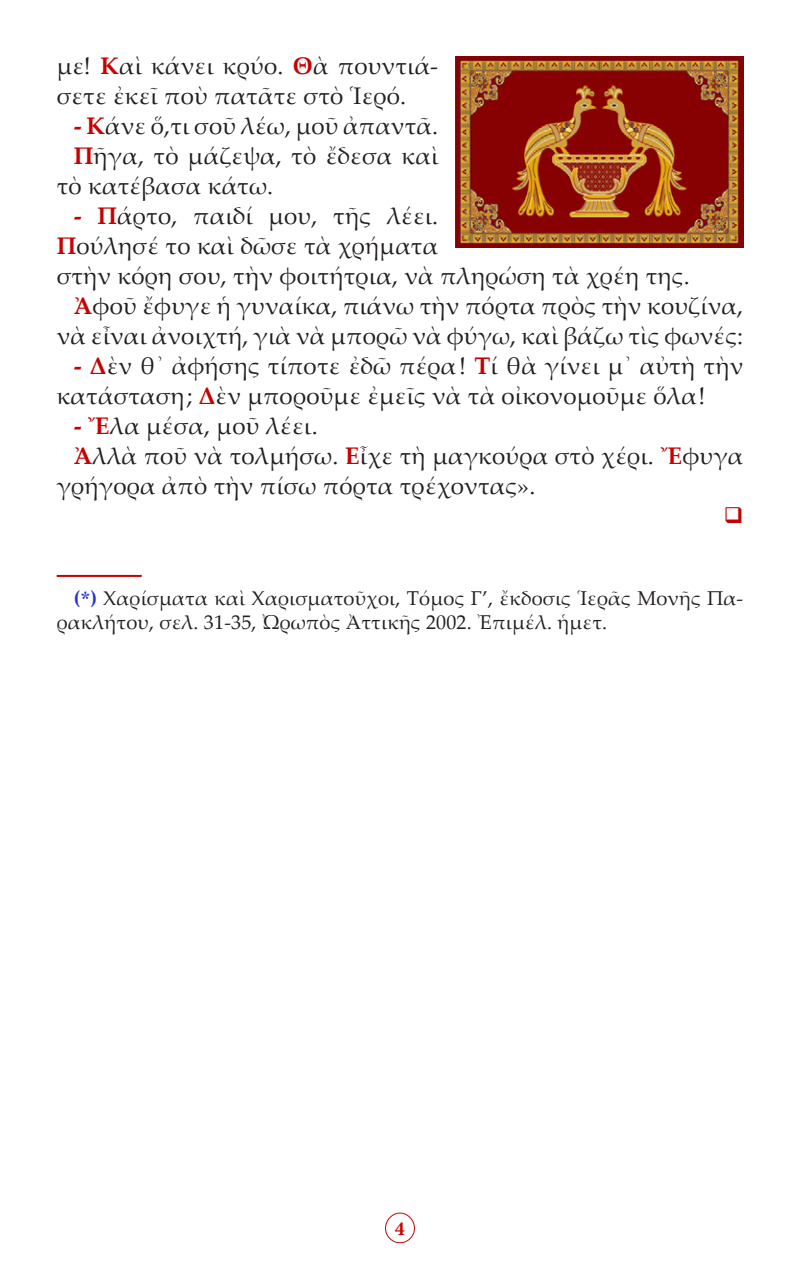
<style>
.page{position:relative;width:800px;height:1270px;background:#fff}
.page>*{position:absolute;margin:0;border:0;box-sizing:border-box;transform-origin:0 0}
.t1{font:24px/30px "Palatino Linotype";letter-spacing:.01em;color:#231f20}
.t2{font:20px/24px "Palatino Linotype";letter-spacing:.01em;color:#231f20}
.t3{font:700 20px "Minion Pro";color:#c80000}
.s1{font-weight:700;color:#c80000}
.s2{font-weight:700;color:#2534d0}
.s3{font-family:"CTOS New Times Bold Test 1";color:#2534d0}
</style>
<div class="page">
<div style="left:385px;top:1213px;width:30px;height:30px;border:1px solid #c80000;border-radius:50%"></div>
<hr style="left:57px;top:575px;width:85px;height:2px;background:#c80000">
<img style="left:455px;top:57px;width:288px;height:191px">
<p class="t1" style="left:57px;top:50px;width:383px">με! <span class="s1">Κ</span>αὶ κάνει κρύο. <span class="s1">Θ</span>ὰ πουντιά&shy;σετε ἐκεῖ ποὺ πατᾶτε στὸ Ἱερό.</p>
<p class="t1" style="left:74px;top:110px;width:366px"><span class="s1">- Κ</span>άνε ὅ,τι σοῦ λέω, μοῦ ἀπαντᾶ.</p>
<p class="t1" style="left:57px;top:140px;width:383px;text-indent:17px"><span class="s1">Π</span>ῆγα, τὸ μάζεψα, τὸ ἔδεσα καὶ τὸ κατέβασα κάτω.</p>
<p class="t1" style="left:57px;top:200px;width:634px;text-indent:17px"><span class="s1">- Π</span>άρτο, παιδί μου, τῆς λέει.<br><span class="s1">Π</span>ούλησέ το καὶ δῶσε τὰ χρήματα<br>στὴν κόρη σου, τὴν φοιτήτρια, νὰ πληρώση τὰ χρέη της.</p>
<p class="t1" style="left:57px;top:290px;width:688px;text-align:right"><span class="s1">Ἀ</span>φοῦ ἔφυγε ἡ γυναίκα, πιάνω τὴν πόρτα πρὸς τὴν κουζίνα, νὰ εἶναι ἀνοιχτή, γιὰ νὰ μπορῶ νὰ φύγω, καὶ βάζω τὶς φωνές:</p>
<p class="t1" style="left:57px;top:350px;width:688px;text-indent:17px"><span class="s1">- Δ</span>ὲν θ᾿ ἀφήσης τίποτε ἐδῶ πέρα! <span class="s1">Τ</span>ί θὰ γίνει μ᾿ αὐτὴ τὴν κατάσταση; <span class="s1">Δ</span>ὲν μποροῦμε ἐμεῖς νὰ τὰ οἰκονομοῦμε ὅλα!</p>
<p class="t1" style="left:74px;top:410px;width:246px"><span class="s1">- Ἔ</span>λα μέσα, μοῦ λέει.</p>
<p class="t1" style="left:57px;top:440px;width:688px;text-indent:17px"><span class="s1">Ἀ</span>λλὰ ποῦ νὰ τολμήσω. <span class="s1">Ε</span>ἶχε τὴ μαγκούρα στὸ χέρι. <span class="s1">Ἔ</span>φυγα γρήγορα ἀπὸ τὴν πίσω πόρτα τρέχοντας».</p>
<p class="t2" style="left:57px;top:585px;width:688px;text-indent:17px"><span class="s2">(</span><span class="s3">*</span><span class="s2">)</span> Χαρίσματα καὶ Χαρισματοῦχοι, Τόμος Γ’, ἔκδοσις Ἱερᾶς Μονῆς Πα&shy;ρακλήτου, σελ. 31-35, Ὠρωπὸς Ἀττικῆς 2002. Ἐπιμέλ. ἡμετ.</p>
<p class="t3" style="left:395px;top:1214px;width:11px">4</p>
</div>
